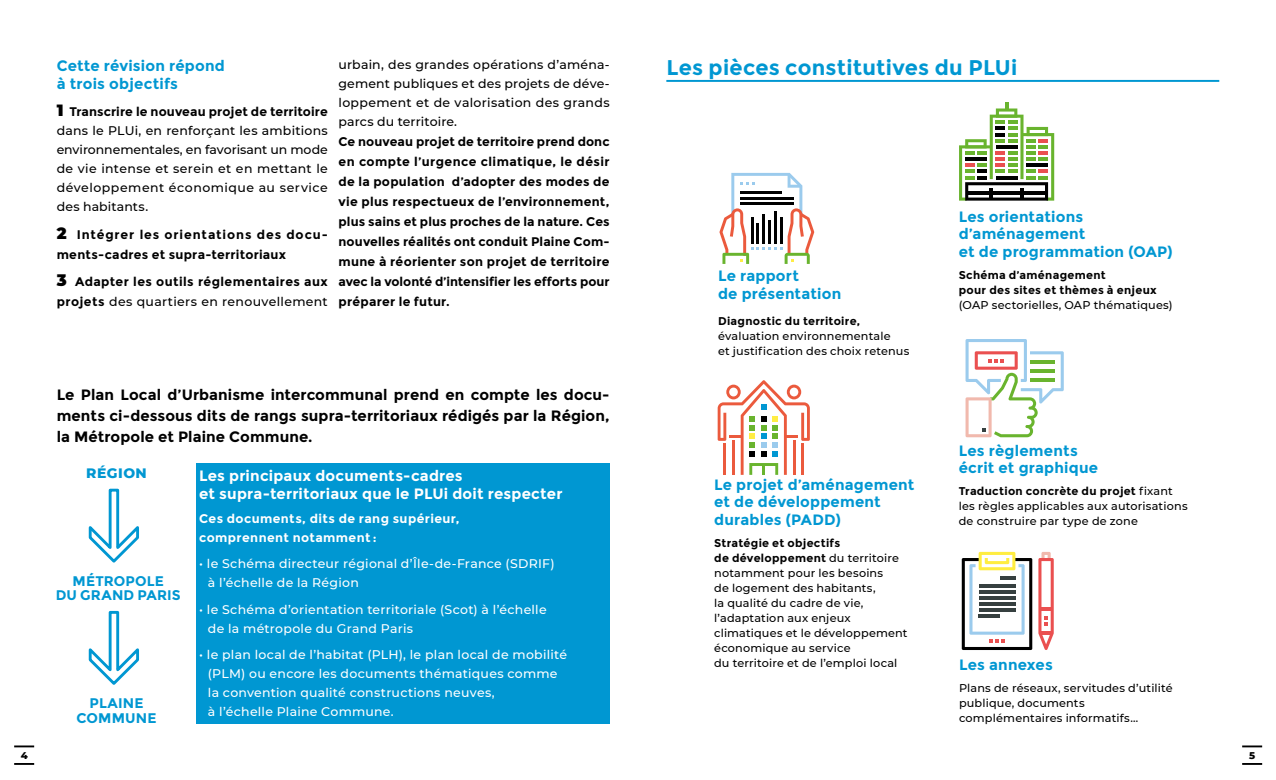
<style>
.page{position:relative;width:1276px;height:780px;background:#fff}
.page>*{position:absolute;margin:0;border:0;box-sizing:border-box;transform-origin:0 0}
.t1{font:700 21.25px "Montserrat";letter-spacing:.01em;color:#0097d2}
.t2{font:700 15px/17.5px "Montserrat";letter-spacing:.015em;color:#0097d2}
.t3{font:700 15px/21.2px "Montserrat";letter-spacing:.005em;color:#000;text-align:justify}
.t4{font:700 15px/17.5px "Montserrat";letter-spacing:.015em;color:#fff}
.t5{font:700 14px/15px "Montserrat";letter-spacing:.01em;color:#0097d2;text-align:center}
.t6{font:800 14px "Montserrat";letter-spacing:.035em;color:#0097d2}
.t7{font:700 12.5px/20px "Montserrat";letter-spacing:.025em;color:#000}
.t8{font:500 12.5px/19px "Montserrat";letter-spacing:.03em;color:#000;text-align:justify}
.t9{font:500 12.5px/19px "Montserrat";letter-spacing:.02em;color:#fff}
.t10{font:700 12.5px/20px "Montserrat";letter-spacing:.05em;color:#000}
.t11{font:700 12.5px/19px "Montserrat";letter-spacing:.03em;color:#fff}
.t12{font:500 11.25px/15px "Montserrat";letter-spacing:.015em;color:#000}
.t13{font:700 11.25px/15px "Montserrat";letter-spacing:.025em;color:#000}
.t14{font:800 10px "Montserrat";color:#000}
.s1{font-weight:900;font-size:16.25px}
.s2{font-weight:700}
.s3{font-weight:500}
</style>
<div class="page">
<svg style="left:14px;top:763px;width:20px;height:1px"></svg>
<hr style="left:14px;top:745px;width:20px;height:2px;background:#000">
<svg style="left:1242px;top:763px;width:20px;height:1px"></svg>
<hr style="left:1242px;top:745px;width:20px;height:2px;background:#000">
<div style="left:196px;top:463px;width:413px;height:260px;background:#0097d2"></div>
<hr style="left:666px;top:80px;width:553px;height:2px;background:#0097d2">
<svg style="left:959px;top:102px;width:95px;height:99px"></svg>
<hr style="left:966px;top:191px;width:80px;height:3px;background:#000">
<svg style="left:965px;top:339px;width:98px;height:98px"></svg>
<svg style="left:961px;top:552px;width:71px;height:98px"></svg>
<hr style="left:1000px;top:576px;width:15px;height:3px;background:#364040">
<hr style="left:978px;top:584px;width:37px;height:3px;background:#364040">
<hr style="left:978px;top:590px;width:37px;height:3px;background:#364040">
<hr style="left:978px;top:596px;width:37px;height:3px;background:#364040">
<hr style="left:978px;top:602px;width:37px;height:3px;background:#364040">
<hr style="left:978px;top:608px;width:37px;height:3px;background:#364040">
<hr style="left:978px;top:614px;width:22px;height:3px;background:#364040">
<svg style="left:1038px;top:552px;width:15px;height:98px"></svg>
<svg style="left:88px;top:488px;width:51px;height:75px"></svg>
<svg style="left:88px;top:610px;width:51px;height:75px"></svg>
<svg style="left:717px;top:380px;width:93px;height:95px"></svg>
<svg style="left:719px;top:173px;width:95px;height:91px"></svg>
<h2 class="t2" style="left:57px;top:57px;width:170px">Cette révision répond à trois objectifs</h2>
<p class="t8" style="left:57px;top:102px;width:273px"><span class="s1">1</span> <span class="s2">Transcrire le nouveau projet de territoire </span>dans le PLUi, en renforçant les ambitions environnementales, en favorisant un mode de vie intense et serein et en mettant le développement économique au service des habitants.</p>
<p class="t10" style="left:57px;top:224px;width:273px"><span class="s1">2</span> Intégrer les orientations des docu&shy;ments-cadres et supra-territoriaux</p>
<p class="t7" style="left:57px;top:272px;width:273px"><span class="s1">3</span> Adapter les outils réglementaires aux projets <span class="s3">des quartiers en renouvellement</span></p>
<p class="t8" style="left:338px;top:54px;width:273px">urbain, des grandes opérations d’aména&shy;gement publiques et des projets de déve&shy;loppement et de valorisation des grands parcs du territoire.</p>
<p class="t7" style="left:338px;top:131px;width:273px;text-align:justify">Ce nouveau projet de territoire prend donc en compte l’urgence climatique, le désir de la population d’adopter des modes de vie plus respectueux de l’environnement, plus sains et plus proches de la nature. Ces nouvelles réalités ont conduit Plaine Com&shy;mune à réorienter son projet de territoire avec la volonté d’intensifier les efforts pour préparer le futur.</p>
<h2 class="t3" style="left:57px;top:383px;width:554px">Le Plan Local d’Urbanisme intercommunal prend en compte les docu&shy;ments ci-dessous dits de rangs supra-territoriaux rédigés par la Région, la Métropole et Plaine Commune.</h2>
<p class="t6" style="left:86px;top:463px;width:62px">RÉGION</p>
<p class="t5" style="left:56px;top:574px;width:126px;line-height:13.9px">MÉTROPOLE<br>DU GRAND PARIS</p>
<p class="t5" style="left:77px;top:695px;width:82px">PLAINE<br>COMMUNE</p>
<h2 class="t4" style="left:199px;top:467px;width:365px">Les principaux documents-cadres<br>et supra-territoriaux que le PLUi doit respecter</h2>
<p class="t11" style="left:199px;top:508px;width:262px">Ces documents, dits de rang supérieur, comprennent notamment :</p>
<p class="t9" style="left:208px;top:553px;width:348px;text-indent:-9px">• le Schéma directeur régional d’Île-de-France (SDRIF) à l’échelle de la Région</p>
<p class="t9" style="left:208px;top:599px;width:340px;text-indent:-9px">• le Schéma d’orientation territoriale (Scot) à l’échelle de la métropole du Grand Paris</p>
<p class="t9" style="left:208px;top:644px;width:360px;text-indent:-9px">• le plan local de l’habitat (PLH), le plan local de mobilité (PLM) ou encore les documents thématiques comme la convention qualité constructions neuves,<br>à l’échelle Plaine Commune.</p>
<h1 class="t1" style="left:666px;top:55px;width:352px">Les pièces constitutives du PLUi</h1>
<h2 class="t2" style="left:718px;top:267px;width:125px">Le rapport<br>de présentation</h2>
<p class="t13" style="left:718px;top:313px;width:144px">Diagnostic du territoire,</p>
<p class="t12" style="left:718px;top:328px;width:193px">évaluation environnementale<br>et justification des choix retenus</p>
<h2 class="t2" style="left:714px;top:475px;width:202px">Le projet d’aménagement et de développement durables (PADD)</h2>
<p class="t12" style="left:714px;top:534px;width:195px"><span class="s2">Stratégie et objectifs<br>de développement</span> du territoire notamment pour les besoins<br>de logement des habitants,<br>la qualité du cadre de vie, l’adaptation aux enjeux climatiques et le développement économique au service<br>du territoire et de l’emploi local</p>
<h2 class="t2" style="left:958px;top:208px;width:215px">Les orientations d’aménagement<br>et de programmation (OAP)</h2>
<p class="t13" style="left:958px;top:267px;width:199px">Schéma d’aménagement<br>pour des sites et thèmes à enjeux</p>
<p class="t12" style="left:958px;top:297px;width:215px">(OAP sectorielles, OAP thématiques)</p>
<h2 class="t2" style="left:958px;top:441px;width:141px">Les règlements écrit et graphique</h2>
<p class="t12" style="left:958px;top:483px;width:230px"><span class="s2">Traduction concrète du projet</span> fixant les règles applicables aux autorisations de construire par type de zone</p>
<h2 class="t2" style="left:959px;top:655px;width:95px">Les annexes</h2>
<p class="t12" style="left:959px;top:679px;width:215px">Plans de réseaux, servitudes d’utilité publique, documents complémentaires informatifs…</p>
<p class="t14" style="left:21px;top:747px;width:9px">4</p>
<p class="t14" style="left:1249px;top:747px;width:8px">5</p>
</div>
